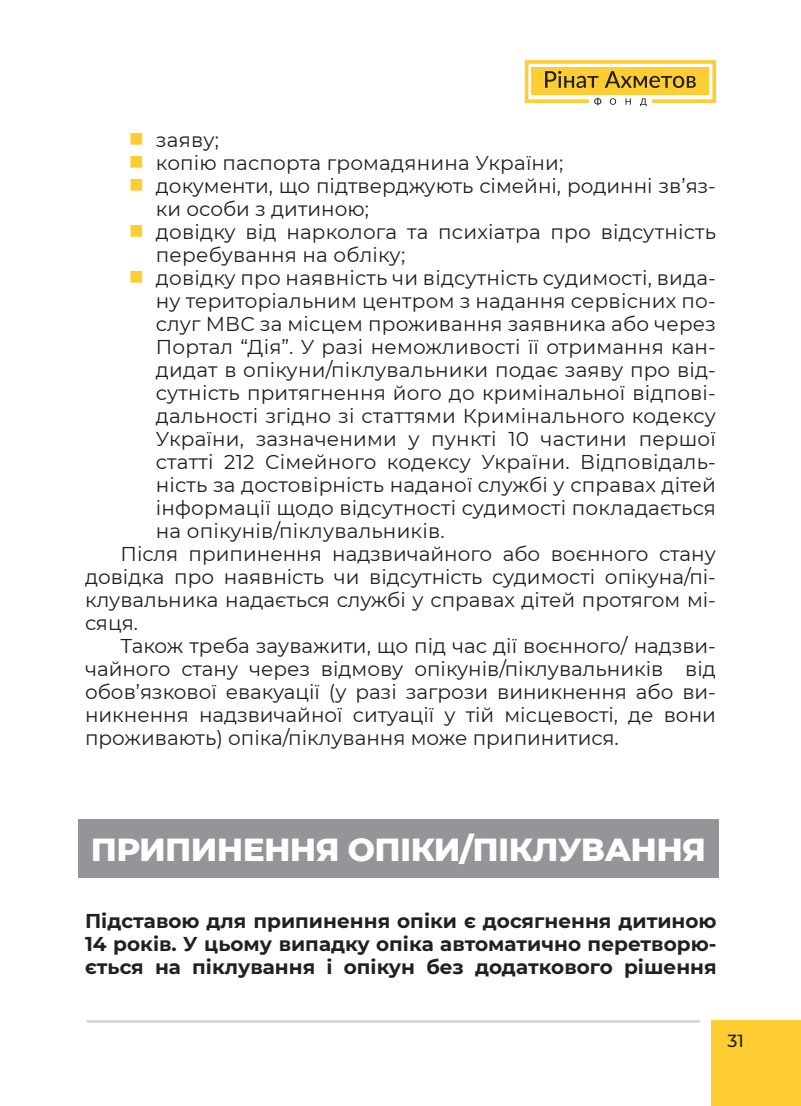
<style>
.page{position:relative;width:801px;height:1106px;background:#fff}
.page>*{position:absolute;margin:0;border:0;box-sizing:border-box;transform-origin:0 0}
.ЗАГОЛОВОК{font:800 32.5px "Montserrat";letter-spacing:-.02em;color:#fff}
.текст_основной{font:20px/23px "Montserrat";color:#231f20;text-align:justify}
.текст_основной-2{font:700 20px/23px "Montserrat";color:#231f20;text-align:justify}
.t1{font:500 17.5px "Montserrat";color:#231f20}
.s1{font-size:30px;color:#fecd33}
</style>
<div class="page">
<svg style="left:525px;top:60px;width:191px;height:46px"></svg>
<div style="left:711px;top:1020px;width:90px;height:86px;background:#fecd33"></div>
<hr style="left:86px;top:1020px;width:614px;height:2px;background:#d1d2d4">
<div style="left:78px;top:819px;width:640px;height:58px;background:#939598"></div>
<p class="текст_основной" style="left:128px;top:128px;width:93px"><span class="s1">■</span> заяву;</p>
<p class="текст_основной" style="left:128px;top:151px;width:437px"><span class="s1">■</span> копію паспорта громадянина України;</p>
<p class="текст_основной" style="left:156px;top:174px;width:561px;text-indent:-28px"><span class="s1">■</span> документи, що підтверджують сімейні, родинні зв’яз&shy;ки особи з дитиною;</p>
<p class="текст_основной" style="left:156px;top:220px;width:561px;text-indent:-28px"><span class="s1">■</span> довідку від нарколога та психіатра про відсутність перебування на обліку;</p>
<p class="текст_основной" style="left:156px;top:266px;width:561px;text-indent:-28px"><span class="s1">■</span> довідку про наявність чи відсутність судимості, вида&shy;ну територіальним центром з надання сервісних по&shy;слуг МВС за місцем проживання заявника або через Портал “Дія”. У разі неможливості її отримання кан&shy;дидат в опікуни/піклувальники подає заяву про від&shy;сутність притягнення його до кримінальної відпові&shy;дальності згідно зі статтями Кримінального кодексу України, зазначеними у пункті 10 частини першої статті 212 Сімейного кодексу України. Відповідаль&shy;ність за достовірність наданої службі у справах дітей інформації щодо відсутності судимості покладається на опікунів/піклувальників.</p>
<p class="текст_основной" style="left:85px;top:542px;width:632px;text-indent:35px">Після припинення надзвичайного або воєнного стану довідка про наявність чи відсутність судимості опікуна/пі&shy;клувальника надається службі у справах дітей протягом мі&shy;сяця.</p>
<p class="текст_основной" style="left:85px;top:634px;width:632px;text-indent:35px">Також треба зауважити, що під час дії воєнного/ надзви&shy;чайного стану через відмову опікунів/піклувальників від обов’язкової евакуації (у разі загрози виникнення або ви&shy;никнення надзвичайної ситуації у тій місцевості, де вони проживають) опіка/піклування може припинитися.</p>
<p class="ЗАГОЛОВОК" style="left:91px;top:825px;width:617px">ПРИПИНЕННЯ ОПІКИ/ПІКЛУВАННЯ</p>
<p class="текст_основной-2" style="left:85px;top:908px;width:633px">Підставою для припинення опіки є досягнення дитиною 14 років. У цьому випадку опіка автоматично перетворю&shy;ється на піклування і опікун без додаткового рішення</p>
<p class="t1" style="left:727px;top:1028px;width:18px">31</p>
</div>
